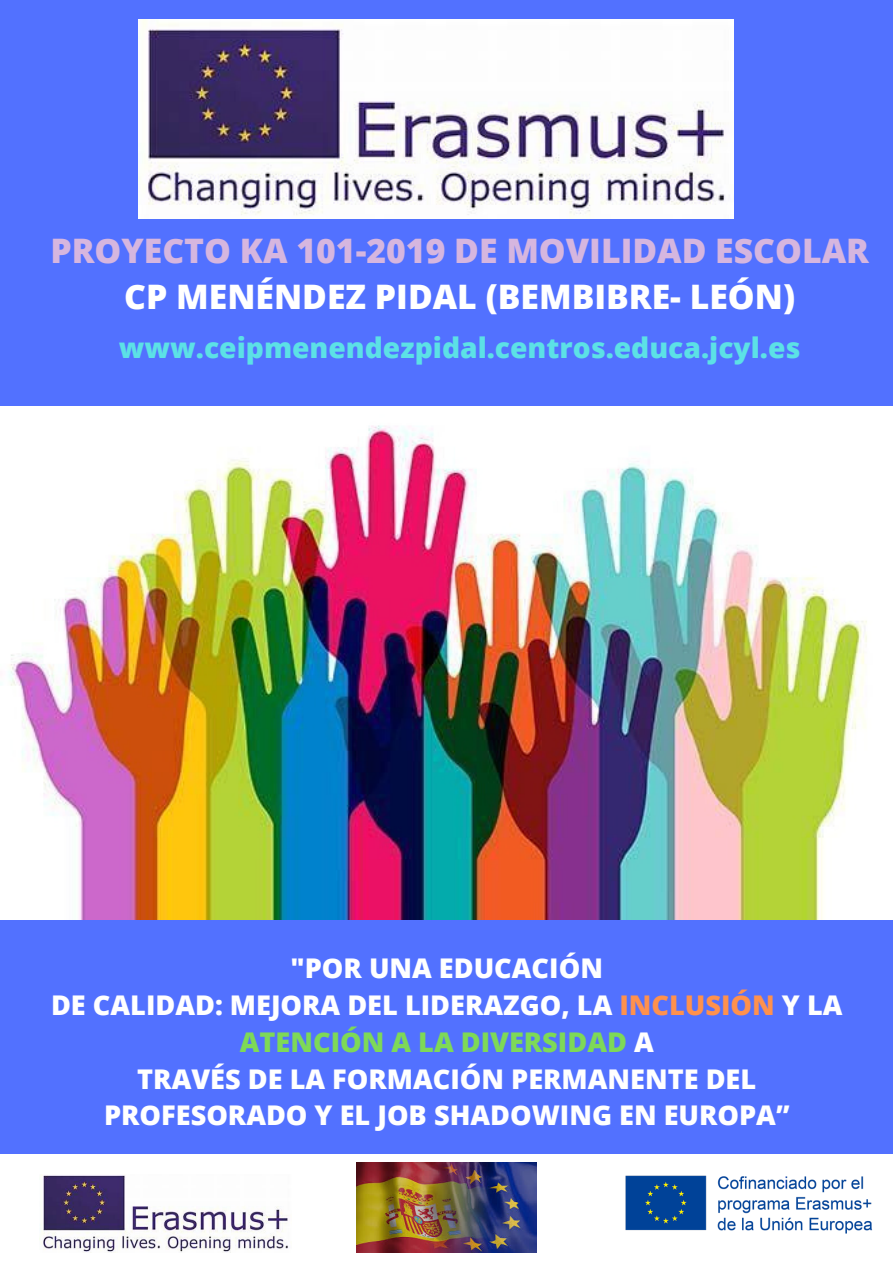
<style>
.page{position:relative;width:893px;height:1263px;background:#5271ff}
.page>*{position:absolute;margin:0;border:0;box-sizing:border-box;transform-origin:0 0}
.t1{font:800 33.75px "Open Sans";color:#d6b6df}
.t2{font:800 33.75px "Open Sans";color:#fff}
.t3{font:800 28.2px "Open Sans";color:#5ce1e6}
.t4{font:800 27.15px/36.8px "Open Sans";color:#fff;text-align:center}
.s1{color:#ff914d}
.s2{color:#7ed957}
</style>
<div class="page">
<img style="left:0;top:407px;width:893px;height:512px">
<div style="left:0;top:1154px;width:893px;height:109px;background:#fff"></div>
<img style="left:625px;top:1175px;width:247px;height:59px">
<img style="left:39px;top:1174px;width:249px;height:78px">
<img style="left:357px;top:1162px;width:179px;height:91px">
<img style="left:138px;top:20px;width:595px;height:198px">
<p class="t1" style="left:50px;top:227px;width:820px">PROYECTO KA 101-2019 DE MOVILIDAD ESCOLAR</p>
<p class="t2" style="left:124px;top:273px;width:672px">CP MENÉNDEZ PIDAL (BEMBIBRE- LEÓN)</p>
<p class="t3" style="left:119px;top:328px;width:683px">www.ceipmenendezpidal.centros.educa.jcyl.es</p>
<p class="t4" style="left:51px;top:949px;width:793px">"POR UNA EDUCACIÓN<br>DE CALIDAD: MEJORA DEL LIDERAZGO, LA <span class="s1">INCLUSIÓN</span> Y LA <span class="s2">ATENCIÓN A LA DIVERSIDAD</span> A<br>TRAVÉS DE LA FORMACIÓN PERMANENTE DEL PROFESORADO Y EL JOB SHADOWING EN EUROPA”</p>
</div>
